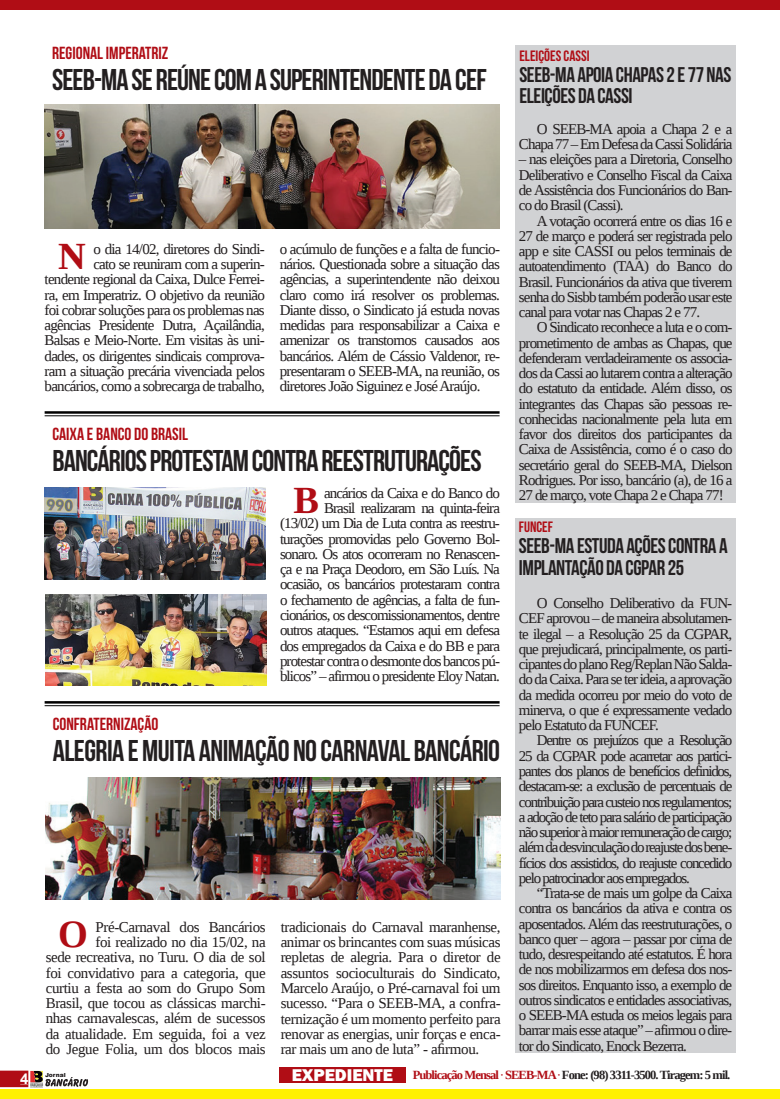
<style>
.page{position:relative;width:780px;height:1099px;background:#fff}
.page>*{position:absolute;margin:0;border:0;box-sizing:border-box;transform-origin:0 0}
.t1{font:700 38.25px "Liberation Serif";color:#b00d15}
.t2{font:30px "Bebas Neue";letter-spacing:-.03em;color:#231f20}
.t3{font:21.25px/21.2px "Bebas Neue";letter-spacing:-.02em;color:#231f20}
.t4{font:17.5px "Bebas Neue";color:#b00d15}
.t5{font:15px/15.2px "Liberation Serif";letter-spacing:-.06em;color:#231f20;text-align:justify}
.t6{font:15px/15.2px "Liberation Serif";letter-spacing:-.025em;color:#231f20;text-align:right}
.t7{font:15px "Bebas Neue";color:#b00d15}
.t8{font:700 15px "Arial";color:#fff}
.t9{font:700 12.5px "Liberation Serif";letter-spacing:-.07em;color:#231f20}
.t10{font:900 6px "Arial";color:#231f20}
.s1{font-family:"Franklin Gothic";font-weight:800;font-size:17.5px;color:#fff}
.s2{color:#b00d15}
.s3{font-weight:400;color:#b00d15}
</style>
<div class="page">
<svg style="left:0;top:1070px;width:88px;height:18px"></svg>
<div style="left:0;top:1089px;width:779px;height:9px;background:#fff101"></div>
<div style="left:0;top:0;width:779px;height:10px;background:#b00d15"></div>
<div style="left:279px;top:1067px;width:126px;height:15px;background:#b00d15"></div>
<hr style="left:45px;top:701px;width:454px;height:2px;background:#000">
<hr style="left:45px;top:705px;width:454px;height:1px;background:#000">
<img style="left:46px;top:777px;width:455px;height:122px">
<div style="left:515px;top:518px;width:220px;height:533px;background:#d1d2d4"></div>
<div style="left:515px;top:45px;width:220px;height:457px;background:#d1d2d4"></div>
<img style="left:45px;top:104px;width:455px;height:124px">
<hr style="left:45px;top:411px;width:454px;height:2px;background:#000">
<hr style="left:45px;top:415px;width:454px;height:1px;background:#000">
<img style="left:45px;top:487px;width:221px;height:92px">
<img style="left:46px;top:594px;width:221px;height:91px">
<p class="t4" style="left:52px;top:43px;width:118px">REGIONAL IMPERATRIZ</p>
<h2 class="t2" style="left:52px;top:63px;width:436px">SEEB-MA SE REÚNE COM A SUPERINTENDENTE DA CEF</h2>
<p class="t5" style="left:45px;top:241px;width:222px;text-align:right">o dia 14/02, diretores do Sindi-<br>cato se reuniram com a superin&shy;tendente regional da Caixa, Dulce Ferrei&shy;ra, em Imperatriz. O objetivo da reunião foi cobrar soluções para os problemas nas agências Presidente Dutra, Açailândia, Balsas e Meio-Norte. Em visitas às uni&shy;dades, os dirigentes sindicais comprova&shy;ram a situação precária vivenciada pelos bancários, como a sobrecarga de trabalho,</p>
<p class="t5" style="left:280px;top:241px;width:222px">o acúmulo de funções e a falta de funcio&shy;nários. Questionada sobre a situação das agências, a superintendente não deixou claro como irá resolver os problemas.<br>Diante disso, o Sindicato já estuda novas medidas para responsabilizar a Caixa e amenizar os transtornos causados aos bancários. Além de Cássio Valdenor, re&shy;presentaram o SEEB-MA, na reunião, os diretores João Siguinez e José Araújo.</p>
<p class="t4" style="left:52px;top:424px;width:137px">CAIXA E BANCO DO BRASIL</p>
<h2 class="t2" style="left:52px;top:444px;width:430px">BANCÁRIOS PROTESTAM CONTRA REESTRUTURAÇÕES</h2>
<h1 class="t1" style="left:293px;top:474px;width:27px">B</h1>
<h1 class="t1" style="left:58px;top:230px;width:29px">N</h1>
<p class="t5" style="left:280px;top:485px;width:221px;text-align:right">ancários da Caixa e do Banco do<br>Brasil realizaram na quinta-feira<br>(13/02) um Dia de Luta contra as reestru&shy;turações promovidas pelo Governo Bol&shy;sonaro. Os atos ocorreram no Renascen&shy;ça e na Praça Deodoro, em São Luís. Na ocasião, os bancários protestaram contra o fechamento de agências, a falta de fun&shy;cionários, os descomissionamentos, dentre outros ataques. “Estamos aqui em defesa dos empregados da Caixa e do BB e para protestar contra o desmonte dos bancos pú&shy;blicos” – afirmou o presidente Eloy Natan.</p>
<p class="t4" style="left:53px;top:713px;width:107px">CONFRATERNIZAÇÃO</p>
<h2 class="t2" style="left:53px;top:734px;width:449px">ALEGRIA E MUITA ANIMAÇÃO NO CARNAVAL BANCÁRIO</h2>
<p class="t6" style="left:46px;top:919px;width:221px">Pré-Carnaval dos Bancários<br>foi realizado no dia 15/02, na<br>sede recreativa, no Turu. O dia de sol foi convidativo para a categoria, que curtiu a festa ao som do Grupo Som Brasil, que tocou as clássicas marchi&shy;nhas carnavalescas, além de sucessos da atualidade. Em seguida, foi a vez do Jegue Folia, um dos blocos mais</p>
<p class="t5" style="left:281px;top:919px;width:221px">tradicionais do Carnaval maranhense, animar os brincantes com suas músicas repletas de alegria. Para o diretor de assuntos socioculturais do Sindicato, Marcelo Araújo, o Pré-carnaval foi um sucesso. “Para o SEEB-MA, a confra&shy;ternização é um momento perfeito para renovar as energias, unir forças e enca&shy;rar mais um ano de luta” - afirmou.</p>
<h1 class="t1" style="left:58px;top:908px;width:31px">O</h1>
<p class="t7" style="left:519px;top:47px;width:72px">ELEIÇÕES CASSI</p>
<h3 class="t3" style="left:519px;top:63px;width:213px">SEEB-MA APOIA CHAPAS 2 E 77 NAS<br>ELEIÇÕES DA CASSI</h3>
<p class="t5" style="left:519px;top:121px;width:215px;text-align:right">O SEEB-MA apoia a Chapa 2 e a<br>Chapa 77 – Em Defesa da Cassi Solidária</p>
<p class="t5" style="left:519px;top:152px;width:215px">– nas eleições para a Diretoria, Conselho Deliberativo e Conselho Fiscal da Caixa de Assistência dos Funcionários do Ban&shy;co do Brasil (Cassi).</p>
<p class="t5" style="left:519px;top:213px;width:215px;text-indent:18px">A votação ocorrerá entre os dias 16 e 27 de março e poderá ser registrada pelo app e site CASSI ou pelos terminais de autoatendimento (TAA) do Banco do Brasil. Funcionários da ativa que tiverem senha do Sisbb também poderão usar este canal para votar nas Chapas 2 e 77.</p>
<p class="t5" style="left:519px;top:319px;width:215px;text-indent:18px">O Sindicato reconhece a luta e o com&shy;prometimento de ambas as Chapas, que defenderam verdadeiramente os associa&shy;dos da Cassi ao lutarem contra a alteração do estatuto da entidade. Além disso, os integrantes das Chapas são pessoas re&shy;conhecidas nacionalmente pela luta em favor dos direitos dos participantes da Caixa de Assistência, como é o caso do secretário geral do SEEB-MA, Dielson Rodrigues. Por isso, bancário (a), de 16 a 27 de março, vote Chapa 2 e Chapa 77!</p>
<p class="t7" style="left:519px;top:519px;width:36px">FUNCEF</p>
<h3 class="t3" style="left:519px;top:535px;width:210px">SEEB-MA ESTUDA AÇÕES CONTRA A<br>IMPLANTAÇÃO DA CGPAR 25</h3>
<p class="t5" style="left:519px;top:595px;width:215px;text-indent:18px">O Conselho Deliberativo da FUN-CEF aprovou – de maneira absolutamen&shy;te ilegal – a Resolução 25 da CGPAR, que prejudicará, principalmente, os parti&shy;cipantes do plano Reg/Replan Não Salda&shy;do da Caixa. Para se ter ideia, a aprovação da medida ocorreu por meio do voto de minerva, o que é expressamente vedado pelo Estatuto da FUNCEF.</p>
<p class="t5" style="left:519px;top:732px;width:215px;text-indent:18px">Dentre os prejuízos que a Resolução 25 da CGPAR pode acarretar aos partici&shy;pantes dos planos de benefícios definidos, destacam-se: a exclusão de percentuais de contribuição para custeio nos regulamentos; a adoção de teto para salário de participação não superior à maior remuneração de cargo; além da desvinculação do reajuste dos bene&shy;fícios dos assistidos, do reajuste concedido pelo patrocinador aos empregados.</p>
<p class="t5" style="left:519px;top:885px;width:215px;text-indent:18px">“Trata-se de mais um golpe da Caixa contra os bancários da ativa e contra os aposentados. Além das reestruturações, o banco quer – agora – passar por cima de tudo, desrespeitando até estatutos. É hora de nos mobilizarmos em defesa dos nos&shy;sos direitos. Enquanto isso, a exemplo de outros sindicatos e entidades associativas, o SEEB-MA estuda os meios legais para barrar mais esse ataque” – afirmou o dire&shy;tor do Sindicato, Enock Bezerra.</p>
<p class="t8" style="left:20px;top:1069px;width:10px">4</p>
<p class="t10" style="left:45px;top:1071px;width:22px">Jornal</p>
<p class="t9" style="left:292px;top:1066px;width:440px"><span class="s1">EXPEDIENTE</span> <span class="s2">Publicação Mensal</span> <span class="s3">·</span> <span class="s2">SEEB-MA</span> <span class="s3">·</span> Fone: (98) 3311-3500. Tiragem: 5 mil.</p>
</div>
